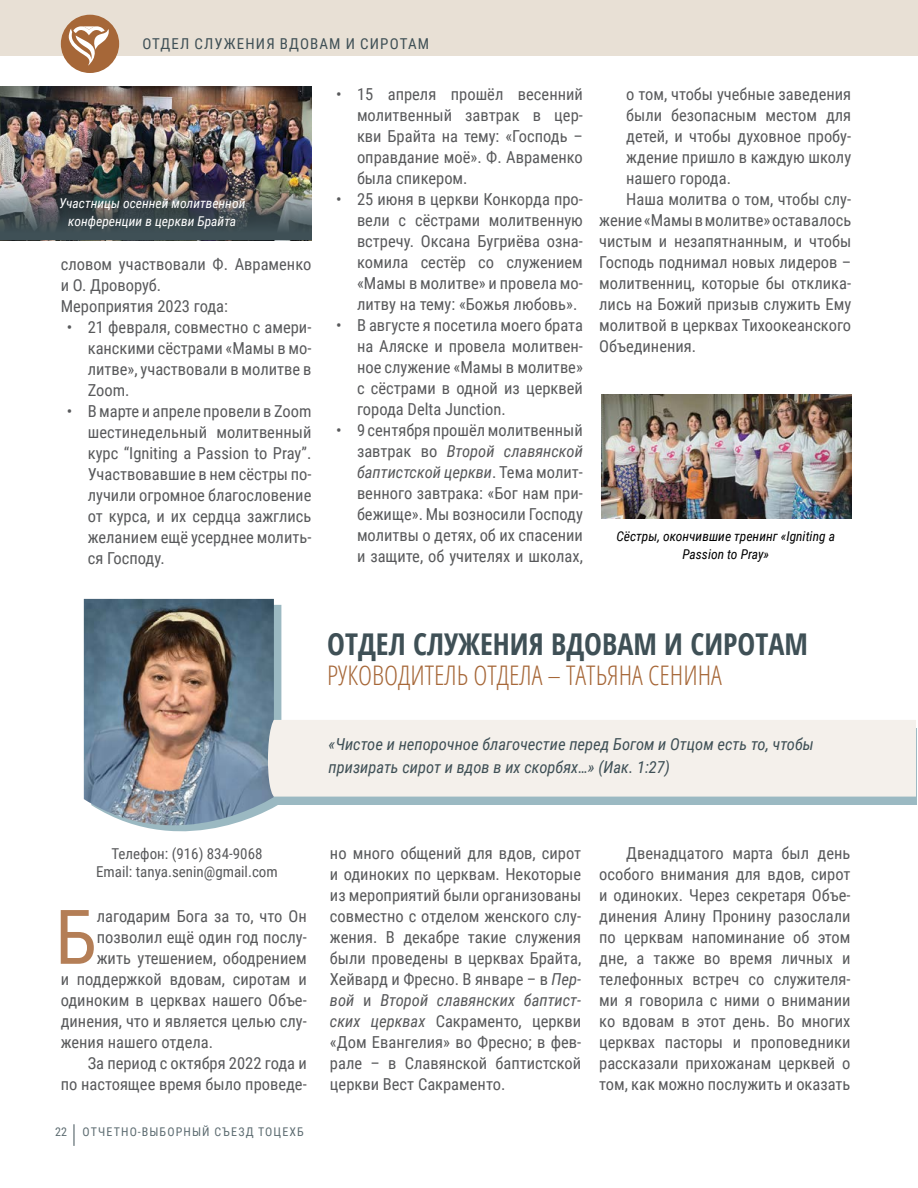
<style>
.page{position:relative;width:918px;height:1188px;background:#fff}
.page>*{position:absolute;margin:0;border:0;box-sizing:border-box;transform-origin:0 0}
.t1{font:75.6px "Roboto Condensed";color:#b47e56}
.t2{font:700 30px "Open Sans Condensed";color:#3f5056}
.t3{font:300 27px "Open Sans Condensed";color:#a66738}
.t4{font:16.5px/21px "Roboto Condensed";color:#58595b;text-align:justify}
.t5{font:italic 16.5px/22.5px "Roboto Condensed";color:#3f5056}
.t6{font:15px/18px "Roboto Condensed";color:#58595b;text-align:center}
.t7{font:15px "Roboto Condensed";letter-spacing:.075em;color:#3f5056}
.t8{font:italic 13.5px/17.4px "Roboto Condensed";color:#fff;text-align:center}
.t9{font:italic 13.5px/18px "Roboto Condensed";color:#000;text-align:center}
.t10{font:12px "Roboto Condensed";letter-spacing:.095em;color:#5d6c71}
.s1{font-style:italic}
</style>
<div class="page">
<div style="left:0;top:0;width:918px;height:56px;background:#e8e0d5"></div>
<img style="left:0;top:87px;width:311px;height:92px">
<img style="left:601px;top:394px;width:250px;height:125px">
<div style="left:61px;top:15px;width:58px;height:58px;background:#a66738;border-radius:50%"></div>
<svg style="left:69px;top:26px;width:40px;height:39px"></svg>
<svg style="left:144px;top:605px;width:137px;height:227px;fill:#9bb9c2"></svg>
<div style="left:268px;top:728px;width:648px;height:77px;background:#9bb9c2"></div>
<img style="left:84px;top:599px;width:190px;height:228px">
<div style="left:268px;top:720px;width:648px;height:77px;background:#f4f0eb"></div>
<svg style="left:74px;top:1124px;width:1px;height:22px"></svg>
<img style="left:0;top:179px;width:312px;height:61px">
<p class="t7" style="left:142px;top:34px;width:288px">ОТДЕЛ СЛУЖЕНИЯ ВДОВАМ И СИРОТАМ</p>
<p class="t8" style="left:59px;top:194px;width:188px">Участницы осенней молитвенной конференции в церкви Брайта</p>
<p class="t4" style="left:61px;top:253px;width:252px;text-align:left">словом участвовали Ф. Авраменко и О. Дроворуб.<br>Мероприятия 2023 года:</p>
<p class="t4" style="left:88px;top:316px;width:225px;text-indent:-21px">• 21 февраля, совместно с амери&shy;канскими сёстрами «Мамы в мо&shy;литве», участвовали в молитве в Zoom.</p>
<p class="t4" style="left:88px;top:400px;width:225px;text-indent:-21px">• В марте и апреле провели в Zoom шестинедельный молитвенный курс “Igniting a Passion to Pray”.<br>Участвовавшие в нем сёстры по&shy;лучили огромное благословение от курса, и их сердца зажглись желанием ещё усерднее молить&shy;ся Господу.</p>
<p class="t4" style="left:357px;top:83px;width:227px;text-indent:-21px">• 15 апреля прошёл весенний молитвенный завтрак в цер&shy;кви Брайта на тему: «Господь – оправдание моё». Ф. Авраменко была спикером.</p>
<p class="t4" style="left:357px;top:188px;width:227px;text-indent:-21px">• 25 июня в церкви Конкорда про&shy;вели с сёстрами молитвенную встречу. Оксана Бугриёва озна&shy;комила сестёр со служением «Мамы в молитве» и провела мо&shy;литву на тему: «Божья любовь».</p>
<p class="t4" style="left:357px;top:314px;width:227px;text-indent:-21px">• В августе я посетила моего брата на Аляске и провела молитвен&shy;ное служение «Мамы в молитве» с сёстрами в одной из церквей города Delta Junction.</p>
<p class="t4" style="left:357px;top:419px;width:227px;text-indent:-21px">• 9 сентября прошёл молитвенный завтрак во <span class="s1">Второй славянской баптистской церкви</span>. Тема молит&shy;венного завтрака: «Бог нам при&shy;бежище». Мы возносили Господу молитвы о детях, об их спасении и защите, об учителях и школах,</p>
<p class="t4" style="left:626px;top:83px;width:226px">о том, чтобы учебные заведения</p>
<p class="t4" style="left:626px;top:104px;width:226px">были безопасным местом для</p>
<p class="t4" style="left:626px;top:125px;width:226px">детей, и чтобы духовное пробу-</p>
<p class="t4" style="left:626px;top:146px;width:227px">ждение пришло в каждую школу</p>
<p class="t4" style="left:626px;top:167px;width:106px">нашего города.</p>
<p class="t4" style="left:626px;top:188px;width:226px">Наша молитва о том, чтобы слу-</p>
<p class="t4" style="left:599px;top:209px;width:253px">жение «Мамы в молитве» оставалось</p>
<p class="t4" style="left:599px;top:230px;width:253px">чистым и незапятнанным, и чтобы</p>
<p class="t4" style="left:599px;top:251px;width:253px">Господь поднимал новых лидеров –</p>
<p class="t4" style="left:599px;top:272px;width:254px">молитвенниц, которые бы отклика-</p>
<p class="t4" style="left:599px;top:293px;width:254px">лись на Божий призыв служить Ему</p>
<p class="t4" style="left:599px;top:314px;width:254px">молитвой в церквах Тихоокеанского</p>
<p class="t4" style="left:599px;top:335px;width:98px">Объединения.</p>
<p class="t9" style="left:616px;top:527px;width:220px">Сёстры, окончившие тренинг «Igniting a<br>Passion to Pray»</p>
<h2 class="t2" style="left:327px;top:623px;width:482px">ОТДЕЛ СЛУЖЕНИЯ ВДОВАМ И СИРОТАМ</h2>
<h3 class="t3" style="left:327px;top:657px;width:396px">РУКОВОДИТЕЛЬ ОТДЕЛА – ТАТЬЯНА СЕНИНА</h3>
<p class="t5" style="left:329px;top:733px;width:487px">«Чистое и непорочное благочестие перед Богом и Отцом есть то, чтобы призирать сирот и вдов в их скорбях…» (Иак. 1:27)</p>
<p class="t6" style="left:96px;top:845px;width:183px">Телефон: (916) 834-9068<br>Email: tanya.senin@gmail.com</p>
<h1 class="t1" style="left:55px;top:884px;width:43px">Б</h1>
<p class="t4" style="left:97px;top:905px;width:212px">лагодарим Бога за то, что Он</p>
<p class="t4" style="left:97px;top:926px;width:212px">позволил ещё один год послу-</p>
<p class="t4" style="left:97px;top:947px;width:212px">жить утешением, ободрением</p>
<p class="t4" style="left:61px;top:968px;width:248px">и поддержкой вдовам, сиротам и</p>
<p class="t4" style="left:61px;top:989px;width:248px">одиноким в церквах нашего Объе-</p>
<p class="t4" style="left:61px;top:1010px;width:248px">динения, что и является целью слу-</p>
<p class="t4" style="left:61px;top:1031px;width:154px">жения нашего отдела.</p>
<p class="t4" style="left:88px;top:1052px;width:221px">За период с октября 2022 года и</p>
<p class="t4" style="left:61px;top:1073px;width:248px">по настоящее время было проведе-</p>
<p class="t10" style="left:55px;top:1123px;width:13px">22</p>
<p class="t10" style="left:83px;top:1123px;width:223px">ОТЧЕТНО-ВЫБОРНЫЙ СЪЕЗД ТОЦЕХБ</p>
<p class="t4" style="left:330px;top:842px;width:253px">но много общений для вдов, сирот и одиноких по церквам. Некоторые из мероприятий были организованы совместно с отделом женского слу&shy;жения. В декабре такие служения были проведены в церквах Брайта, Хейвард и Фресно. В январе – в <span class="s1">Пер&shy;вой</span> и <span class="s1">Второй славянских баптист&shy;ских церквах</span> Сакраменто, церкви «Дом Евангелия» во Фресно; в фев&shy;рале – в Славянской баптистской церкви Вест Сакраменто.</p>
<p class="t4" style="left:599px;top:842px;width:253px;text-indent:27px">Двенадцатого марта был день особого внимания для вдов, сирот и одиноких. Через секретаря Объе&shy;динения Алину Пронину разослали по церквам напоминание об этом дне, а также во время личных и телефонных встреч со служителя&shy;ми я говорила с ними о внимании ко вдовам в этот день. Во многих церквах пасторы и проповедники рассказали прихожанам церквей о том, как можно послужить и оказать</p>
</div>
